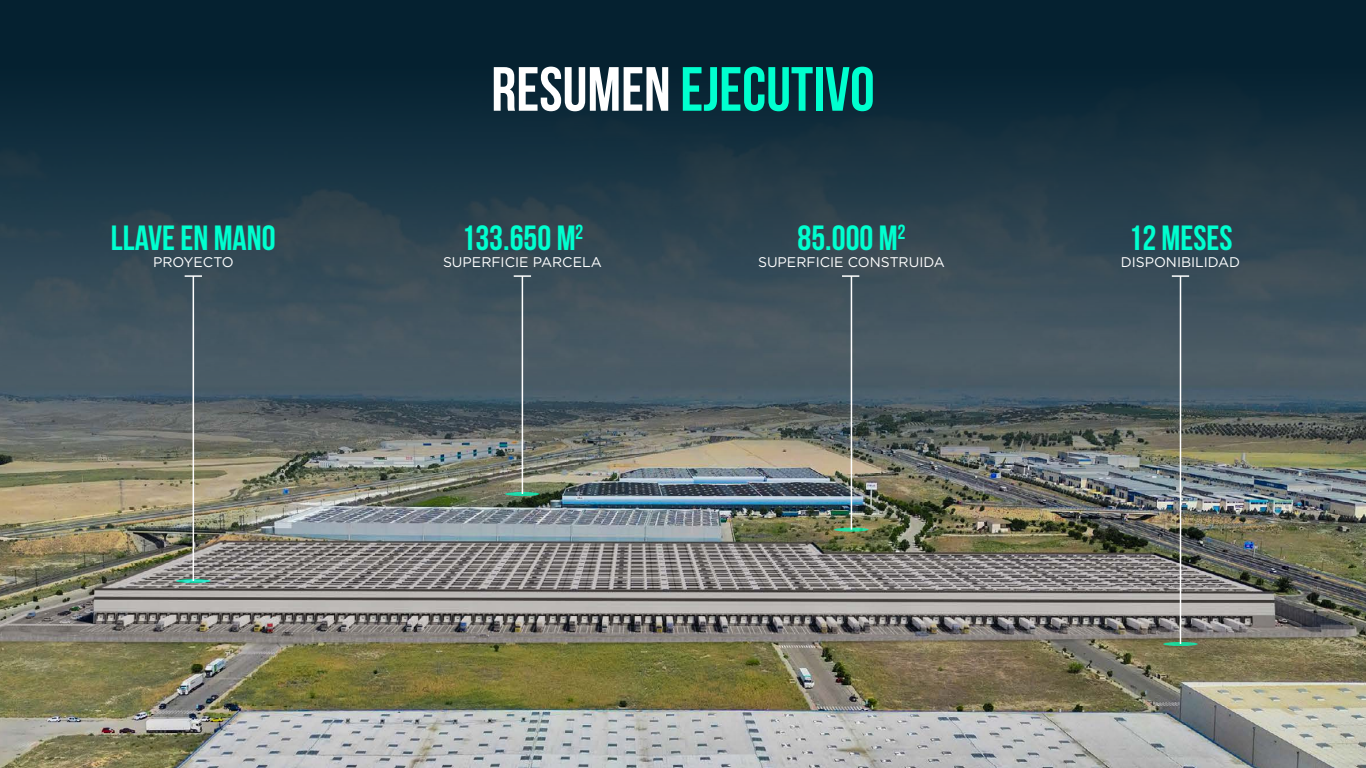
<style>
.page{position:relative;width:1366px;height:768px;background:#fff}
.page>*{position:absolute;margin:0;border:0;box-sizing:border-box;transform-origin:0 0}
.t1{font:700 62.3px "Bebas Neue";color:#00ffcf}
.t2{font:700 35px "Bebas Neue";color:#00ffcf}
.t3{font:14px "Gotham";color:#fff}
.s1{color:#fff}
</style>
<div class="page">
<img style="left:0;top:746px;width:1366px;height:22px">
<img style="left:0;top:0;width:1366px;height:746px">
<svg style="left:834px;top:528px;width:35px;height:4px"></svg>
<svg style="left:1163px;top:642px;width:35px;height:4px"></svg>
<svg style="left:505px;top:492px;width:35px;height:4px"></svg>
<svg style="left:176px;top:579px;width:35px;height:4px"></svg>
<hr style="left:193px;top:276px;width:1px;height:305px;background:#fff">
<svg style="left:185px;top:275px;width:17px;height:2px"></svg>
<hr style="left:522px;top:276px;width:1px;height:218px;background:#fff">
<svg style="left:514px;top:275px;width:17px;height:2px"></svg>
<hr style="left:851px;top:276px;width:1px;height:254px;background:#fff">
<svg style="left:842px;top:275px;width:17px;height:2px"></svg>
<hr style="left:1180px;top:276px;width:1px;height:368px;background:#fff">
<svg style="left:1172px;top:275px;width:17px;height:2px"></svg>
<h2 class="t2" style="left:111px;top:219px;width:166px">LLAVE EN MANO</h2>
<p class="t3" style="left:153px;top:253px;width:82px">PROYECTO</p>
<h1 class="t1" style="left:491px;top:55px;width:385px"><span class="s1">RESUMEN</span> EJECUTIVO</h1>
<h2 class="t2" style="left:462px;top:219px;width:123px">133.650 M<sup>2</sup></h2>
<p class="t3" style="left:443px;top:253px;width:160px">SUPERFICIE PARCELA</p>
<h2 class="t2" style="left:798px;top:219px;width:109px">85.000 M<sup>2</sup></h2>
<p class="t3" style="left:758px;top:253px;width:188px">SUPERFICIE CONSTRUIDA</p>
<h2 class="t2" style="left:1128px;top:219px;width:106px">12 MESES</h2>
<p class="t3" style="left:1121px;top:253px;width:121px">DISPONIBILIDAD</p>
</div>
